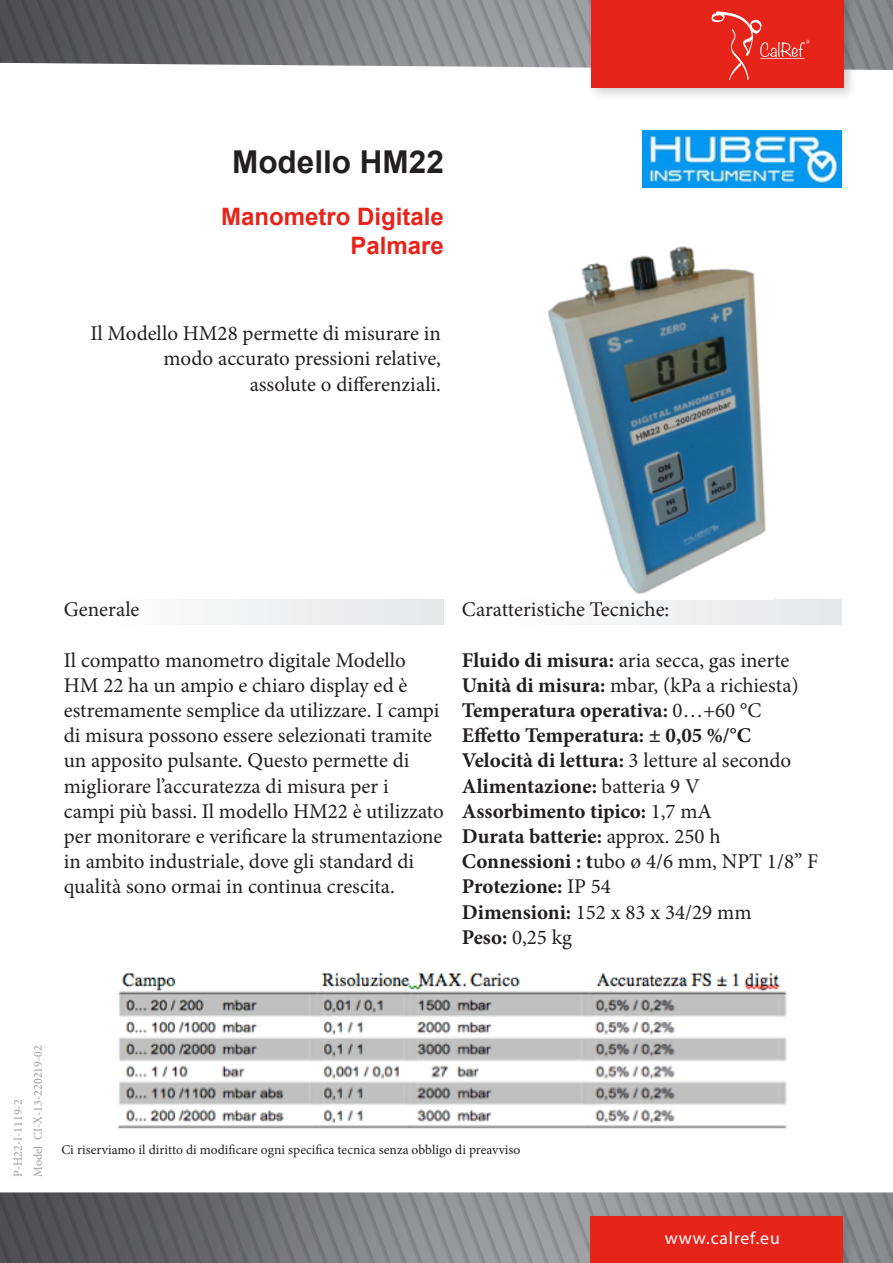
<style>
.page{position:relative;width:893px;height:1263px;background:#fff}
.page>*{position:absolute;margin:0;border:0;box-sizing:border-box;transform-origin:0 0}
.t1{font:700 31.5px "Arial";color:#231f20}
.t2{font:700 24px "Arial";color:#e72419}
.t3{font:21px/25.2px "Minion Pro";color:#231f20}
.t4{font:700 21px "Minion Pro";color:#231f20}
.t5{font:17.7px "Myriad Pro";letter-spacing:.05em;color:#fff}
.t6{font:13.5px "Minion Pro";color:#231f20}
.t7{font:12px "Minion Pro";color:#9b9da0}
.s1{font-weight:700}
.s2{font-weight:400}
</style>
<div class="page">
<img style="left:0;top:0;width:893px;height:70px">
<img style="left:0;top:1192px;width:893px;height:71px">
<div style="left:587px;top:1213px;width:269px;height:50px;background:#231f20;opacity:.2"></div>
<div style="left:591px;top:1216px;width:252px;height:47px;background:#e72419"></div>
<div style="left:587px;top:0;width:270px;height:101px;background:#231f20;opacity:.2"></div>
<div style="left:592px;top:0;width:252px;height:88px;background:#e72419"></div>
<svg style="left:711px;top:11px;width:99px;height:69px"></svg>
<div style="left:462px;top:600px;width:380px;height:25px;background:linear-gradient(to right,#fff,#e5e6e8)"></div>
<div style="left:64px;top:600px;width:380px;height:25px;background:linear-gradient(to right,#fff,#e5e6e8)"></div>
<img style="left:642px;top:130px;width:200px;height:57px">
<img style="left:547px;top:246px;width:219px;height:348px">
<img style="left:118px;top:972px;width:669px;height:157px">
<p class="t1" style="left:232px;top:141px;width:213px">Modello HM22</p>
<p class="t2" style="left:221px;top:201px;width:224px">Manometro Digitale</p>
<p class="t2" style="left:350px;top:230px;width:95px">Palmare</p>
<p class="t3" style="left:90px;top:321px;width:352px;text-align:right">Il Modello HM28 permette di misurare in modo accurato pressioni relative,</p>
<p class="t3" style="left:250px;top:371px;width:193px">assolute o differenziali.</p>
<p class="t3" style="left:64px;top:597px;width:77px">Generale</p>
<p class="t3" style="left:64px;top:647px;width:382px">Il compatto manometro digitale Modello HM 22 ha un ampio e chiaro display ed è estremamente semplice da utilizzare. I campi di misura possono essere selezionati tramite un apposito pulsante. Questo permette di migliorare l’accuratezza di misura per i campi più bassi. Il modello HM22 è utilizzato per monitorare e verificare la strumentazione in ambito industriale, dove gli standard di qualità sono ormai in continua crescita.</p>
<p class="t3" style="left:462px;top:597px;width:209px">Caratteristiche Tecniche:</p>
<p class="t3" style="left:462px;top:647px;width:329px"><span class="s1">Fluido di misura:</span> aria secca, gas inerte</p>
<p class="t3" style="left:462px;top:672px;width:338px"><span class="s1">Unità di misura:</span> mbar, (kPa a richiesta)</p>
<p class="t4" style="left:462px;top:695px;width:301px">Temperatura operativa: <span class="s2">0…+60 °C</span></p>
<p class="t4" style="left:462px;top:721px;width:291px">Effetto Temperatura: ± 0,05 %/°C</p>
<p class="t4" style="left:462px;top:746px;width:331px">Velocità di lettura: <span class="s2">3 letture al secondo</span></p>
<p class="t4" style="left:462px;top:771px;width:239px">Alimentazione: <span class="s2">batteria 9 V</span></p>
<p class="t4" style="left:462px;top:796px;width:252px">Assorbimento tipico: <span class="s2">1,7 mA</span></p>
<p class="t4" style="left:462px;top:821px;width:260px">Durata batterie: <span class="s2">approx. 250 h</span></p>
<p class="t3" style="left:462px;top:849px;width:358px"><span class="s1">Connessioni : t</span>ubo ø 4/6 mm, NPT 1/8’’ F</p>
<p class="t4" style="left:462px;top:872px;width:151px">Protezione: <span class="s2">IP 54</span></p>
<p class="t3" style="left:462px;top:899px;width:291px"><span class="s1">Dimensioni:</span> 152 x 83 x 34/29 mm</p>
<p class="t3" style="left:462px;top:924px;width:112px"><span class="s1">Peso:</span> 0,25 kg</p>
<p class="t7" style="left:10px;top:1176px;width:78px;rotate:-90deg">P-H22-I-1119-2</p>
<p class="t7" style="left:30px;top:1176px;width:133px;rotate:-90deg">Model CI-X-13-220219-02</p>
<p class="t6" style="left:61px;top:1140px;width:461px">Ci riserviamo il diritto di modificare ogni specifica tecnica senza obbligo di preavviso</p>
<p class="t5" style="left:665px;top:1227px;width:117px">www.calref.eu</p>
</div>
